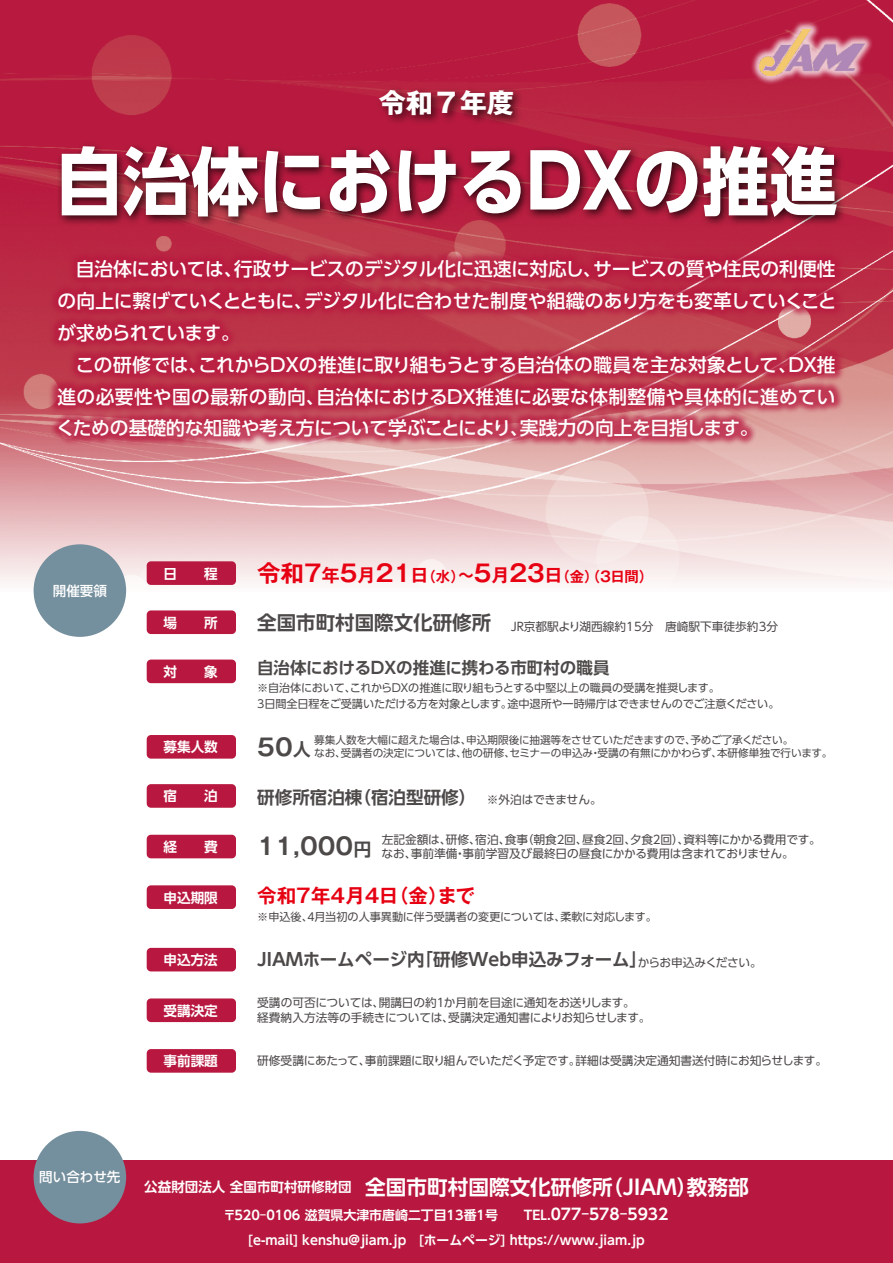
<style>
.page{position:relative;width:893px;height:1263px;background:#fff}
.page>*{position:absolute;margin:0;border:0;box-sizing:border-box;transform-origin:0 0}
.t1{font:700 73.8px "UD Shin Go Pr 6 N";letter-spacing:-.005em;color:#fff;scale:.92 1}
.t2{font:700 27px "Gothic MB101 Pr 6 N";color:#fff}
.t3{font:700 23.4px "Gothic MB101 Pr 6 N De";color:#4c4948}
.t4{font:700 20.55px "UD Shin Go Pr 6 N De";color:#fff}
.t5{font:700 19.5px "Gothic MB101 Pr 6 N De";color:#e60012}
.t6{font:500 18.75px/32px "UD Shin Go Pr 6 N";letter-spacing:-.005em;color:#fff}
.t7{font:700 17.55px "UD Shin Go Pr 6 N De";color:#4c4948}
.t8{font:700 16.5px "UD Shin Go Pr 6 N De";letter-spacing:-.01em;color:#4c4948}
.t9{font:700 14.4px "Gothic MB101 Pr 6 N De";color:#e60012}
.t10{font:700 13.65px "UD Shin Go Pr 6 N De";color:#fff}
.t11{font:500 13.5px "UD Shin Go Pr 6 N";color:#fff}
.t12{font:700 12.9px/25.7px "UD Shin Go Pr 6 N De";color:#fff;text-align:center}
.t13{font:11.7px/14.9px "UD Shin Go Pr 6 N";letter-spacing:-.015em;color:#4c4948}
.t14{font:11.1px/15.9px "UD Shin Go Pr 6 N";letter-spacing:-.015em;color:#4c4948}
.t15{font:10.65px/12.8px "UD Shin Go Pr 6 N";letter-spacing:-.015em;color:#4c4948}
.s1{font-size:23.4px}
.s2{font-size:18px}
.s3{font-family:"UD Shin Go Pr 6 N De";font-weight:700;font-size:19.5px}
.s4{font-family:"UD Shin Go Pr 6 N De";font-size:17.55px}
.s5{font-family:"UD Shin Go Pr 6 N";font-weight:400;font-size:11.7px}
.s6{font-size:13.5px}
.s7{font-size:15.45px}
</style>
<div class="page">
<img style="left:0;top:0;width:893px;height:591px">
<div style="left:0;top:1161px;width:893px;height:102px;background:#b8183f"></div>
<div style="left:34px;top:1131px;width:92px;height:92px;background:#748f9d;border-radius:50%"></div>
<div style="left:34px;top:544px;width:92px;height:93px;background:#748f9d;border-radius:50%"></div>
<div style="left:750px;top:20px;width:124px;height:65px;background:#fff;opacity:.75"></div>
<img style="left:760px;top:30px;width:104px;height:46px">
<div style="left:376px;top:85px;width:148px;height:41px;background:#000;opacity:.75"></div>
<div style="left:57px;top:141px;width:790px;height:87px;background:#000;opacity:.75"></div>
<div style="left:48px;top:250px;width:797px;height:197px;background:#b8183f;opacity:.75"></div>
<div style="left:147px;top:561px;width:89px;height:24px;background:#b8183f;border-radius:4px"></div>
<div style="left:147px;top:610px;width:89px;height:24px;background:#b8183f;border-radius:4px"></div>
<div style="left:147px;top:659px;width:89px;height:24px;background:#b8183f;border-radius:4px"></div>
<div style="left:147px;top:735px;width:89px;height:24px;background:#b8183f;border-radius:4px"></div>
<div style="left:147px;top:784px;width:89px;height:24px;background:#b8183f;border-radius:4px"></div>
<div style="left:147px;top:835px;width:89px;height:23px;background:#b8183f;border-radius:4px"></div>
<div style="left:147px;top:885px;width:89px;height:24px;background:#b8183f;border-radius:4px"></div>
<div style="left:147px;top:948px;width:89px;height:23px;background:#b8183f;border-radius:4px"></div>
<div style="left:147px;top:998px;width:89px;height:24px;background:#b8183f;border-radius:4px"></div>
<div style="left:147px;top:1049px;width:89px;height:24px;background:#b8183f;border-radius:4px"></div>
<h2 class="t2" style="left:379px;top:80px;width:137px">令和７年度</h2>
<h1 class="t1" style="left:55px;top:121px;width:851px">自治体におけるDXの推進</h1>
<p class="t6" style="left:56px;top:252px;width:782px">　自治体においては、行政サービスのデジタル化に迅速に対応し、サービスの質や住民の利便性の向上に繋げていくとともに、デジタル化に合わせた制度や組織のあり方をも変革していくことが求められています。<br>　この研修では、これからDXの推進に取り組もうとする自治体の職員を主な対象として、DX推進の必要性や国の最新の動向、自治体におけるDX推進に必要な体制整備や具体的に進めていくための基礎的な知識や考え方について学ぶことにより、実践力の向上を目指します。</p>
<p class="t11" style="left:53px;top:580px;width:56px">開催要領</p>
<p class="t10" style="left:164px;top:562px;width:56px">日　　程</p>
<p class="t9" style="left:257px;top:565px;width:397px"><span class="s1">令和7</span><span class="s2">年</span><span class="s1">5</span><span class="s2">月</span><span class="s1">21</span><span class="s2">日</span>（水）<span class="s2">～</span><span class="s1">5</span><span class="s2">月</span><span class="s1">23</span><span class="s2">日</span>（金）（3日間）</p>
<p class="t10" style="left:164px;top:611px;width:56px">場　　所</p>
<p class="t13" style="left:257px;top:618px;width:522px"><span class="s3">全国市町村国際文化研修所　</span>JR京都駅より湖西線約15分　唐崎駅下車徒歩約3分</p>
<p class="t10" style="left:164px;top:660px;width:56px">対　　象</p>
<h3 class="t8" style="left:257px;top:654px;width:354px">自治体におけるDXの推進に携わる市町村の職員</h3>
<p class="t14" style="left:257px;top:680px;width:524px">※自治体において、これからDXの推進に取り組もうとする中堅以上の職員の受講を推奨します。<br>3日間全日程をご受講いただける方を対象とします。途中退所や一時帰庁はできませんのでご注意ください。</p>
<p class="t10" style="left:164px;top:736px;width:56px">募集人数</p>
<h3 class="t3" style="left:257px;top:727px;width:55px">50<span class="s4">人</span></h3>
<p class="t15" style="left:314px;top:734px;width:520px">募集人数を大幅に超えた場合は、申込期限後に抽選等をさせていただきますので、予めご了承ください。<br>なお、受講者の決定については、他の研修、セミナーの申込み・受講の有無にかかわらず、本研修単独で行います。</p>
<p class="t10" style="left:164px;top:785px;width:56px">宿　　泊</p>
<h3 class="t7" style="left:257px;top:783px;width:346px">研修所宿泊棟（宿泊型研修） <span class="s5">※外泊はできません。</span></h3>
<p class="t10" style="left:164px;top:836px;width:56px">経　　費</p>
<h3 class="t3" style="left:257px;top:827px;width:115px">11,000<span class="s4">円</span></h3>
<p class="t13" style="left:382px;top:831px;width:441px">左記金額は、研修、宿泊、食事（朝食２回、昼食２回、夕食２回）、資料等にかかる費用です。なお、事前準備・事前学習及び最終日の昼食にかかる費用は含まれておりません。</p>
<p class="t10" style="left:164px;top:886px;width:56px">申込期限</p>
<h3 class="t5" style="left:257px;top:879px;width:219px">令和7年4月4日（金）まで</h3>
<p class="t14" style="left:257px;top:908px;width:401px">※申込後、４月当初の人事異動に伴う受講者の変更については、柔軟に対応します。</p>
<p class="t10" style="left:164px;top:949px;width:56px">申込方法</p>
<h3 class="t7" style="left:257px;top:945px;width:506px">JIAMホームページ内「研修Web申込みフォーム」<span class="s5">からお申込みください。</span></h3>
<p class="t10" style="left:164px;top:999px;width:56px">受講決定</p>
<p class="t13" style="left:257px;top:995px;width:395px">受講の可否については、開講日の約１か月前を目途に通知をお送りします。<br>経費納入方法等の手続きについては、受講決定通知書によりお知らせします。</p>
<p class="t10" style="left:164px;top:1050px;width:56px">事前課題</p>
<p class="t13" style="left:257px;top:1053px;width:571px">研修受講にあたって、事前課題に取り組んでいただく予定です。詳細は受講決定通知書送付時にお知らせします。</p>
<p class="t11" style="left:39px;top:1166px;width:83px">問い合わせ先</p>
<h3 class="t4" style="left:144px;top:1170px;width:606px"><span class="s6">公益財団法人 全国市町村研修財団　</span>全国市町村国際文化研修所（JIAM）教務部</h3>
<p class="t12" style="left:223px;top:1202px;width:447px">〒520‒0106 滋賀県大津市唐崎二丁目13番1号　　TEL.<span class="s7">077‒578‒5932 </span>[e-mail] kenshu@jiam.jp　[ホームページ] https：//www.jiam.jp</p>
</div>
